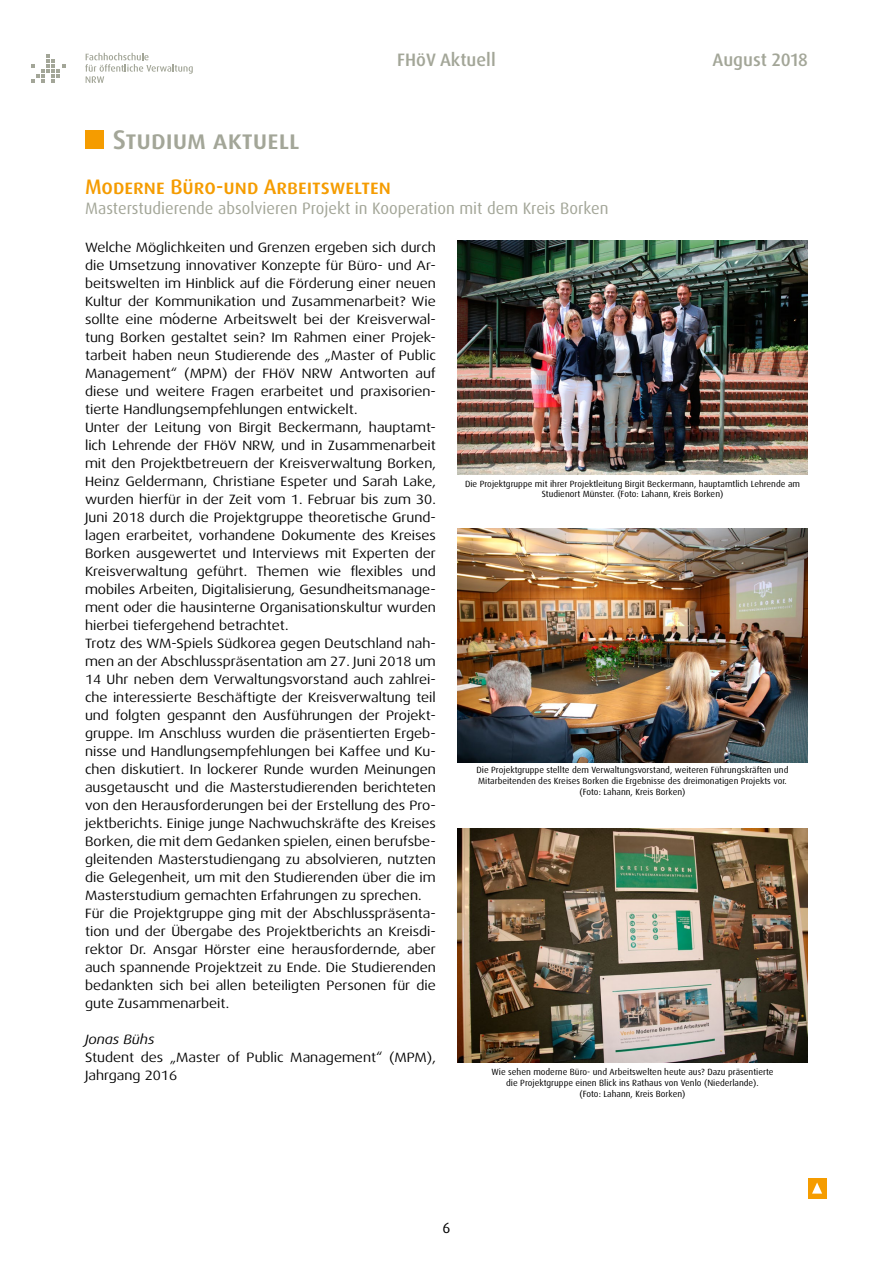
<style>
.page{position:relative;width:893px;height:1263px;background:#fff}
.page>*{position:absolute;margin:0;border:0;box-sizing:border-box;transform-origin:0 0}
.t1{font:500 27px "Dax OT";color:#a3a698}
.t2{font:500 21px "Dax OT";color:#f59c00}
.t3{font:500 18px "Dax OT";color:#a3a698}
.t4{font:16.5px "Dax";color:#a3a698}
.t5{font:15px "Dax Regular Caps";color:#000}
.t6{font:15px "Dax Wide";color:#000}
.t7{font:13.5px/18px "Dax Wide";color:#000;text-align:justify}
.t8{font:italic 13.5px "Dax Wide";color:#000}
.t9{font:9px/10.8px "Dax";color:#000;text-align:center}
</style>
<div class="page">
<div style="left:808px;top:1178px;width:18px;height:20px;background:#f59c00"></div>
<svg style="left:812px;top:1182px;width:10px;height:11px"></svg>
<svg style="left:31px;top:54px;width:34px;height:29px"></svg>
<svg style="left:85px;top:53px;width:108px;height:30px"></svg>
<div style="left:85px;top:130px;width:19px;height:19px;background:#f59c00"></div>
<img style="left:457px;top:240px;width:351px;height:234px">
<img style="left:457px;top:529px;width:351px;height:234px">
<img style="left:457px;top:828px;width:351px;height:234px">
<p class="t1" style="left:113px;top:122px;width:188px">Studium aktuell</p>
<h3 class="t3" style="left:397px;top:49px;width:100px">FHöV Aktuell</h3>
<h3 class="t3" style="left:712px;top:49px;width:97px">August 2018</h3>
<p class="t2" style="left:85px;top:174px;width:307px">Moderne Büro-und Arbeitswelten</p>
<p class="t4" style="left:85px;top:199px;width:525px">Masterstudierende absolvieren Projekt in Kooperation mit dem Kreis Borken</p>
<p class="t7" style="left:85px;top:238px;width:352px">Welche Möglichkeiten und Grenzen ergeben sich durch die Umsetzung innovativer Konzepte für Büro- und Ar&shy;beitswelten im Hinblick auf die Förderung einer neuen Kultur der Kommunikation und Zusammenarbeit? Wie sollte eine moderne Arbeitswelt bei der Kreisverwal&shy;tung Borken gestaltet sein? Im Rahmen einer Projek&shy;tarbeit haben neun Studierende des „Master of Public Management“ (MPM) der FHöV NRW Antworten auf diese und weitere Fragen erarbeitet und praxisorien&shy;tierte Handlungsempfehlungen entwickelt.</p>
<p class="t7" style="left:85px;top:418px;width:352px">Unter der Leitung von Birgit Beckermann, hauptamt&shy;lich Lehrende der FHöV NRW, und in Zusammenarbeit mit den Projektbetreuern der Kreisverwaltung Borken, Heinz Geldermann, Christiane Espeter und Sarah Lake, wurden hierfür in der Zeit vom 1. Februar bis zum 30.<br>Juni 2018 durch die Projektgruppe theoretische Grund&shy;lagen erarbeitet, vorhandene Dokumente des Kreises Borken ausgewertet und Interviews mit Experten der Kreisverwaltung geführt. Themen wie flexibles und mobiles Arbeiten, Digitalisierung, Gesundheitsmanage&shy;ment oder die hausinterne Organisationskultur wurden hierbei tiefergehend betrachtet.</p>
<p class="t7" style="left:85px;top:634px;width:352px">Trotz des WM-Spiels Südkorea gegen Deutschland nah&shy;men an der Abschlusspräsentation am 27. Juni 2018 um 14 Uhr neben dem Verwaltungsvorstand auch zahlrei&shy;che interessierte Beschäftigte der Kreisverwaltung teil und folgten gespannt den Ausführungen der Projekt&shy;gruppe. Im Anschluss wurden die präsentierten Ergeb&shy;nisse und Handlungsempfehlungen bei Kaffee und Ku&shy;chen diskutiert. In lockerer Runde wurden Meinungen ausgetauscht und die Masterstudierenden berichteten von den Herausforderungen bei der Erstellung des Pro&shy;jektberichts. Einige junge Nachwuchskräfte des Kreises Borken, die mit dem Gedanken spielen, einen berufsbe&shy;gleitenden Masterstudiengang zu absolvieren, nutzten die Gelegenheit, um mit den Studierenden über die im Masterstudium gemachten Erfahrungen zu sprechen.</p>
<p class="t7" style="left:85px;top:904px;width:352px">Für die Projektgruppe ging mit der Abschlusspräsenta&shy;tion und der Übergabe des Projektberichts an Kreisdi&shy;rektor Dr. Ansgar Hörster eine herausfordernde, aber auch spannende Projektzeit zu Ende. Die Studierenden bedankten sich bei allen beteiligten Personen für die gute Zusammenarbeit.</p>
<p class="t8" style="left:85px;top:1032px;width:71px">Jonas Bühs</p>
<p class="t7" style="left:85px;top:1048px;width:352px">Student des „Master of Public Management“ (MPM),<br>Jahrgang 2016</p>
<p class="t6" style="left:172px;top:310px;width:5px">´</p>
<p class="t9" style="left:465px;top:478px;width:337px">Die Projektgruppe mit ihrer Projektleitung Birgit Beckermann, hauptamtlich Lehrende am<br>Studienort Münster. (Foto: Lahann, Kreis Borken)</p>
<p class="t9" style="left:477px;top:765px;width:313px">Die Projektgruppe stellte dem Verwaltungsvorstand, weiteren Führungskräften und</p>
<p class="t9" style="left:478px;top:776px;width:310px">Mitarbeitenden des Kreises Borken die Ergebnisse des dreimonatigen Projekts vor.</p>
<p class="t9" style="left:579px;top:787px;width:108px">(Foto: Lahann, Kreis Borken)</p>
<p class="t9" style="left:492px;top:1067px;width:283px">Wie sehen moderne Büro- und Arbeitswelten heute aus? Dazu präsentierte</p>
<p class="t9" style="left:506px;top:1077px;width:254px">die Projektgruppe einen Blick ins Rathaus von Venlo (Niederlande).</p>
<p class="t9" style="left:579px;top:1088px;width:108px">(Foto: Lahann, Kreis Borken)</p>
<p class="t5" style="left:442px;top:1219px;width:9px">6</p>
</div>
